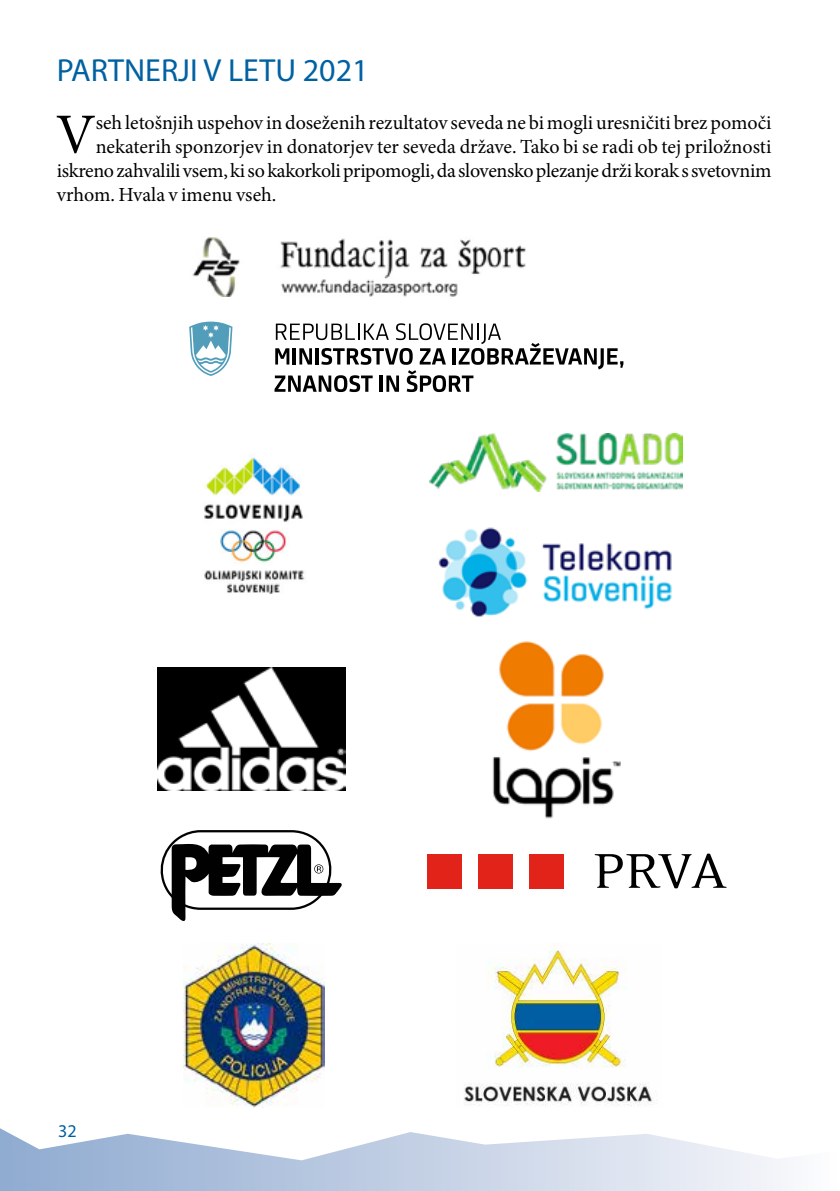
<style>
.page{position:relative;width:840px;height:1191px;background:#fff}
.page>*{position:absolute;margin:0;border:0;box-sizing:border-box;transform-origin:0 0}
.t1{font:57px "Minion Pro";color:#000}
.t2{font:32px "Myriad Pro";color:#0061a2}
.t3{font:20px "Minion Pro";letter-spacing:-.005em;color:#000}
.t4{font:18px "Myriad Pro";color:#0061a2}
</style>
<div class="page">
<svg style="left:0;top:1128px;width:788px;height:63px"></svg>
<img style="left:192px;top:237px;width:334px;height:59px">
<svg style="left:189px;top:321px;width:43px;height:55px"></svg>
<svg style="left:274px;top:323px;width:349px;height:69px"></svg>
<img style="left:204px;top:457px;width:101px;height:137px">
<img style="left:429px;top:433px;width:253px;height:58px">
<img style="left:157px;top:667px;width:188px;height:124px">
<img style="left:492px;top:641px;width:129px;height:178px">
<img style="left:438px;top:527px;width:234px;height:90px">
<div style="left:427px;top:854px;width:34px;height:34px;background:#e2231a"></div>
<div style="left:478px;top:854px;width:34px;height:34px;background:#e2231a"></div>
<div style="left:529px;top:854px;width:34px;height:34px;background:#e2231a"></div>
<svg style="left:594px;top:853px;width:132px;height:35px"></svg>
<svg style="left:160px;top:830px;width:181px;height:91px"></svg>
<img style="left:183px;top:944px;width:141px;height:163px">
<img style="left:464px;top:944px;width:189px;height:162px">
<h2 class="t2" style="left:57px;top:50px;width:313px">PARTNERJI V LETU 2021</h2>
<h1 class="t1" style="left:56px;top:96px;width:42px">V</h1>
<p class="t3" style="left:96px;top:109px;width:677px">seh letošnjih uspehov in doseženih rezultatov seveda ne bi mogli uresničiti brez pomoči</p>
<p class="t3" style="left:96px;top:133px;width:677px">nekaterih sponzorjev in donatorjev ter seveda države. Tako bi se radi ob tej priložnosti</p>
<p class="t3" style="left:57px;top:157px;width:716px">iskreno zahvalili vsem, ki so kakorkoli pripomogli, da slovensko plezanje drži korak s svetovnim</p>
<p class="t3" style="left:57px;top:181px;width:221px">vrhom. Hvala v imenu vseh.</p>
<p class="t4" style="left:58px;top:1120px;width:20px">32</p>
</div>
